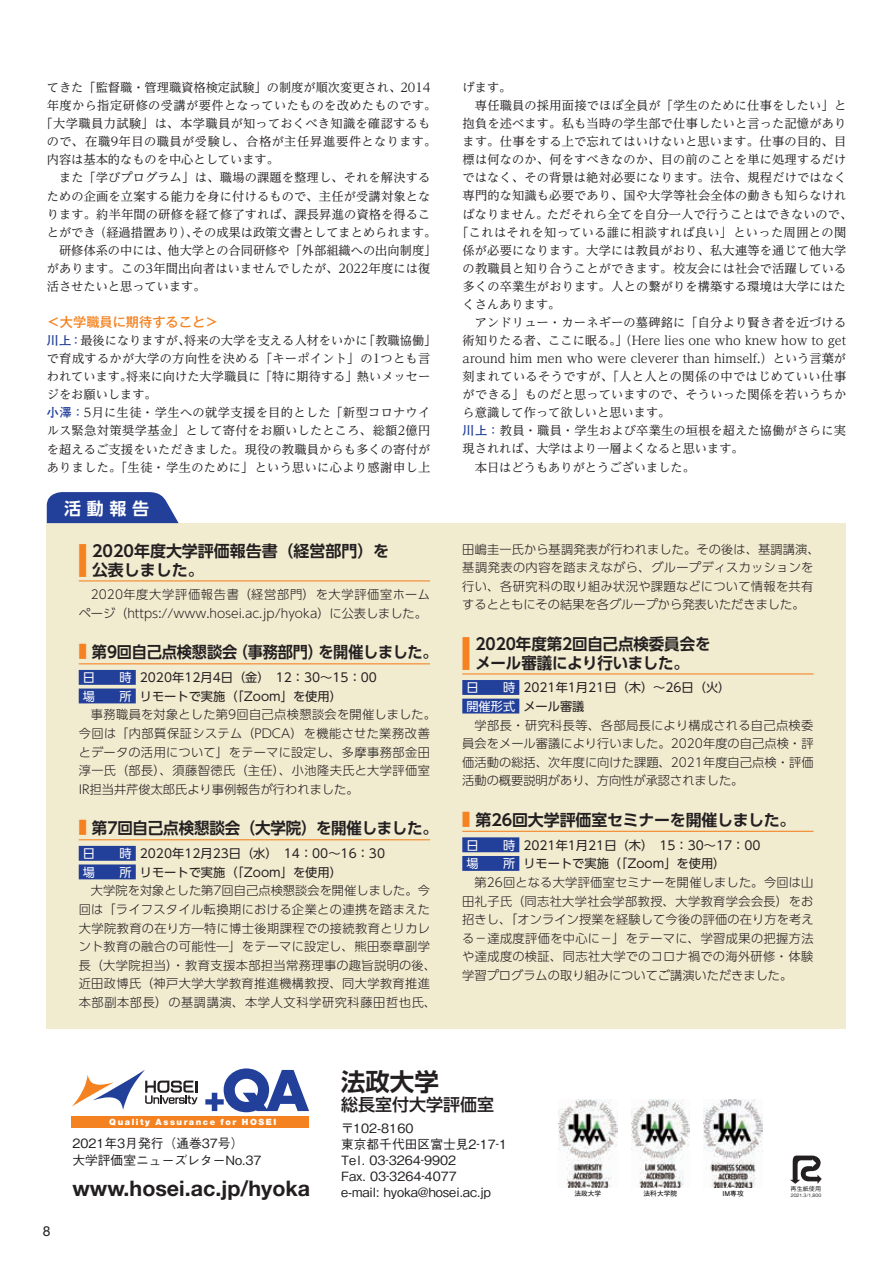
<style>
.page{position:relative;width:893px;height:1263px;background:#fff}
.page>*{position:absolute;margin:0;border:0;box-sizing:border-box;transform-origin:0 0}
.t1{font:700 38.1px "UD Shin Go Pr 6 De";color:#f58220;scale:.21 1}
.t2{font:700 24.45px "UD Shin Go Pr 6 De";color:#231f20}
.t3{font:700 21.45px "Helvetica Neue LT Std";color:#231f20}
.t4{font:500 16.95px "UD Shin Go Pr 6";color:#231f20}
.t5{font:700 16.95px "UD Shin Go Pr 6 De";color:#fff}
.t6{font:700 15.9px/18.6px "UD Shin Go Pr 6 De";letter-spacing:-.005em;color:#231f20}
.t7{font:700 15.9px "UD Shin Go Pr 6 De";letter-spacing:-.005em;color:#231f20;scale:.95 1}
.t8{font:13.8px "Helvetica Neue LT Std";color:#231f20}
.t9{font:500 13.2px "Gothic MB101 Pr 6";color:#f58220}
.t10{font:500 12.75px/15.9px "Gothic BBB Pr 6";color:#231f20}
.t11{font:12.15px/18px "UD Reimin Pr 6";letter-spacing:.01em;color:#231f20}
.t12{font:300 12.15px/18.6px "UD Shin Go Pr 6";letter-spacing:.02em;color:#231f20}
.t13{font:12.15px "UD Shin Go Pr 6";color:#231f20}
.t14{font:300 12.15px/18.6px "UD Shin Go Pr 6";color:#231f20}
.t15{font:12.15px "UD Reimin Pr 6";letter-spacing:.03em;color:#231f20}
.t16{font:300 12.15px "UD Shin Go Pr 6";letter-spacing:.05em;color:#231f20}
.t17{font:900 8.7px "Helvetica Neue LT Std";letter-spacing:.18em;color:#fff}
.t18{font:700 6.75px "Futo Go B101 Pr 6";color:#231f20}
.t19{font:500 6.15px "Gothic BBB Pr 5";color:#231f20}
.t20{font:500 4.65px "Gothic BBB Pr 6";letter-spacing:-.005em;color:#231f20}
.s1{font-family:"Futo Go B101 Pr 6";font-weight:700;color:#223f99}
.s2{font-size:17.55px;color:#f58220}
.s3{color:#fff}
</style>
<div class="page">
<svg style="left:790px;top:1155px;width:32px;height:29px"></svg>
<div style="left:72px;top:1116px;width:237px;height:11px;background:#f58220"></div>
<svg style="left:205px;top:1068px;width:104px;height:44px"></svg>
<svg style="left:72px;top:1070px;width:126px;height:39px"></svg>
<img style="left:704px;top:1100px;width:58px;height:87px">
<img style="left:631px;top:1100px;width:59px;height:87px">
<img style="left:559px;top:1100px;width:58px;height:87px">
<div style="left:47px;top:523px;width:799px;height:506px;background:#f1ebd0"></div>
<hr style="left:79px;top:580px;width:351px;height:1px;background:#f58220">
<hr style="left:79px;top:663px;width:351px;height:1px;background:#f58220">
<div style="left:79px;top:670px;width:57px;height:15px;background:#223f99"></div>
<div style="left:79px;top:688px;width:57px;height:15px;background:#223f99"></div>
<hr style="left:79px;top:839px;width:351px;height:1px;background:#f58220">
<div style="left:79px;top:846px;width:57px;height:15px;background:#223f99"></div>
<div style="left:79px;top:864px;width:57px;height:15px;background:#223f99"></div>
<hr style="left:462px;top:673px;width:351px;height:1px;background:#f58220">
<div style="left:462px;top:680px;width:57px;height:15px;background:#223f99"></div>
<div style="left:462px;top:699px;width:57px;height:14px;background:#223f99"></div>
<hr style="left:462px;top:831px;width:351px;height:1px;background:#f58220">
<div style="left:462px;top:837px;width:57px;height:15px;background:#223f99"></div>
<div style="left:462px;top:856px;width:57px;height:15px;background:#223f99"></div>
<svg style="left:47px;top:492px;width:132px;height:31px;background:#354fa1"></svg>
<p class="t11" style="left:47px;top:78px;width:385px">てきた「監督職・管理職資格検定試験」の制度が順次変更され、2014</p>
<p class="t11" style="left:47px;top:96px;width:391px">年度から指定研修の受講が要件となっていたものを改めたものです。</p>
<p class="t11" style="left:41px;top:114px;width:391px">「大学職員力試験」は、本学職員が知っておくべき知識を確認するも</p>
<p class="t15" style="left:47px;top:132px;width:391px">ので、在職9年目の職員が受験し、合格が主任昇進要件となります。</p>
<p class="t11" style="left:47px;top:150px;width:234px">内容は基本的なものを中心としています。</p>
<p class="t11" style="left:47px;top:168px;width:385px">　また「学びプログラム」は、職場の課題を整理し、それを解決する</p>
<p class="t11" style="left:47px;top:187px;width:385px">ための企画を立案する能力を身に付けるもので、主任が受講対象とな</p>
<p class="t11" style="left:47px;top:205px;width:385px">ります。約半年間の研修を経て修了すれば、課長昇進の資格を得るこ</p>
<p class="t11" style="left:47px;top:223px;width:391px">とができ（経過措置あり）、その成果は政策文書としてまとめられます。</p>
<p class="t11" style="left:47px;top:241px;width:391px">　研修体系の中には、他大学との合同研修や「外部組織への出向制度」</p>
<p class="t11" style="left:47px;top:259px;width:385px">があります。この3年間出向者はいませんでしたが、2022年度には復</p>
<p class="t11" style="left:47px;top:277px;width:160px">活させたいと思っています。</p>
<p class="t9" style="left:47px;top:311px;width:173px">＜大学職員に期待すること＞</p>
<p class="t11" style="left:47px;top:331px;width:391px"><span class="s1">川上：</span>最後になりますが、将来の大学を支える人材をいかに「教職協働」で育成するかが大学の方向性を決める「キーポイント」の1つとも言われています。将来に向けた大学職員に「特に期待する」熱いメッセージをお願いします。<br><span class="s1">小澤：</span>5月に生徒・学生への就学支援を目的とした「新型コロナウイルス緊急対策奨学基金」として寄付をお願いしたところ、総額2億円を超えるご支援をいただきました。現役の教職員からも多くの寄付がありました。「生徒・学生のために」という思いに心より感謝申し上</p>
<h3 class="t5" style="left:64px;top:495px;width:87px">活 動 報 告</h3>
<h1 class="t1" style="left:79px;top:529px;width:39px">■</h1>
<h3 class="t6" style="left:92px;top:541px;width:299px">2020年度大学評価報告書（経営部門）を公表しました。</h3>
<p class="t14" style="left:79px;top:585px;width:353px">　2020年度大学評価報告書（経営部門）を大学評価室ホームページ（https://www.hosei.ac.jp/hyoka）に公表しました。</p>
<h3 class="t7" style="left:79px;top:639px;width:379px"><span class="s2">■</span> 第9回自己点検懇談会（事務部門）を開催しました。</h3>
<p class="t13" style="left:83px;top:668px;width:296px"><span class="s3">日　　時</span> 2020年12月4日（金）　12：30～15：00</p>
<p class="t13" style="left:83px;top:686px;width:261px"><span class="s3">場　　所</span> リモートで実施（「Zoom」を使用）</p>
<p class="t12" style="left:79px;top:705px;width:359px">　事務職員を対象とした第9回自己点検懇談会を開催しました。</p>
<p class="t12" style="left:79px;top:724px;width:353px">今回は「内部質保証システム（PDCA）を機能させた業務改善</p>
<p class="t12" style="left:79px;top:742px;width:353px">とデータの活用について」をテーマに設定し、多摩事務部金田</p>
<p class="t12" style="left:79px;top:761px;width:353px">淳一氏（部長）、須藤智徳氏（主任）、小池隆夫氏と大学評価室</p>
<p class="t14" style="left:79px;top:779px;width:281px">IR担当井芹俊太郎氏より事例報告が行われました。</p>
<h3 class="t6" style="left:79px;top:818px;width:361px"><span class="s2">■</span> 第7回自己点検懇談会（大学院）を開催しました。</h3>
<p class="t13" style="left:83px;top:844px;width:304px"><span class="s3">日　　時</span> 2020年12月23日（水）　14：00～16：30</p>
<p class="t13" style="left:83px;top:862px;width:261px"><span class="s3">場　　所</span> リモートで実施（「Zoom」を使用）</p>
<p class="t14" style="left:79px;top:881px;width:353px">　大学院を対象とした第7回自己点検懇談会を開催しました。今</p>
<p class="t12" style="left:79px;top:900px;width:353px">回は「ライフスタイル転換期における企業との連携を踏まえた</p>
<p class="t12" style="left:79px;top:918px;width:353px">大学院教育の在り方―特に博士後期課程での接続教育とリカレ</p>
<p class="t12" style="left:79px;top:937px;width:353px">ント教育の融合の可能性―」をテーマに設定し、熊田泰章副学</p>
<p class="t12" style="left:79px;top:955px;width:359px">長（大学院担当）・教育支援本部担当常務理事の趣旨説明の後、</p>
<p class="t12" style="left:79px;top:974px;width:353px">近田政博氏（神戸大学大学教育推進機構教授、同大学教育推進</p>
<p class="t16" style="left:79px;top:993px;width:359px">本部副本部長）の基調講演、本学人文科学研究科藤田哲也氏、</p>
<p class="t11" style="left:463px;top:78px;width:50px">げます。</p>
<p class="t11" style="left:463px;top:96px;width:385px">　専任職員の採用面接でほぼ全員が「学生のために仕事をしたい」と</p>
<p class="t11" style="left:463px;top:114px;width:385px">抱負を述べます。私も当時の学生部で仕事したいと言った記憶があり</p>
<p class="t11" style="left:463px;top:132px;width:385px">ます。仕事をする上で忘れてはいけないと思います。仕事の目的、目</p>
<p class="t11" style="left:463px;top:150px;width:385px">標は何なのか、何をすべきなのか、目の前のことを単に処理するだけ</p>
<p class="t11" style="left:463px;top:168px;width:385px">ではなく、その背景は絶対必要になります。法令、規程だけではなく</p>
<p class="t11" style="left:463px;top:187px;width:385px">専門的な知識も必要であり、国や大学等社会全体の動きも知らなけれ</p>
<p class="t11" style="left:463px;top:205px;width:391px">ばなりません。ただそれら全てを自分一人で行うことはできないので、</p>
<p class="t11" style="left:456px;top:223px;width:391px">「これはそれを知っている誰に相談すれば良い」といった周囲との関</p>
<p class="t11" style="left:463px;top:241px;width:385px">係が必要になります。大学には教員がおり、私大連等を通じて他大学</p>
<p class="t11" style="left:463px;top:259px;width:385px">の教職員と知り合うことができます。校友会には社会で活躍している</p>
<p class="t11" style="left:463px;top:277px;width:385px">多くの卒業生がおります。人との繋がりを構築する環境は大学にはた</p>
<p class="t11" style="left:463px;top:295px;width:99px">くさんあります。</p>
<p class="t11" style="left:463px;top:313px;width:385px">　アンドリュー・カーネギーの墓碑銘に「自分より賢き者を近づける</p>
<p class="t11" style="left:463px;top:331px;width:385px">術知りたる者、ここに眠る。」（Here lies one who knew how to get</p>
<p class="t11" style="left:463px;top:349px;width:385px">around him men who were cleverer than himself.）という言葉が</p>
<p class="t15" style="left:463px;top:367px;width:385px">刻まれているそうですが、「人と人との関係の中ではじめていい仕事</p>
<p class="t11" style="left:463px;top:385px;width:385px">ができる」ものだと思っていますので、そういった関係を若いうちか</p>
<p class="t11" style="left:463px;top:403px;width:209px">ら意識して作って欲しいと思います。</p>
<p class="t11" style="left:463px;top:421px;width:385px"><span class="s1">川上：</span>教員・職員・学生および卒業生の垣根を超えた協働がさらに実</p>
<p class="t11" style="left:463px;top:439px;width:283px">現されれば、大学はより一層よくなると思います。</p>
<p class="t11" style="left:463px;top:458px;width:234px">　本日はどうもありがとうございました。</p>
<p class="t12" style="left:462px;top:539px;width:359px">田嶋圭一氏から基調発表が行われました。その後は、基調講演、基調発表の内容を踏まえながら、グループディスカッションを行い、各研究科の取り組み状況や課題などについて情報を共有するとともにその結果を各グループから発表いただきました。</p>
<h1 class="t1" style="left:462px;top:622px;width:39px">■</h1>
<h3 class="t6" style="left:475px;top:634px;width:237px">2020年度第2回自己点検委員会をメール審議により行いました。</h3>
<p class="t13" style="left:466px;top:678px;width:266px"><span class="s3">日　　時</span> 2021年1月21日（木）〜26日（火）</p>
<p class="t13" style="left:466px;top:696px;width:120px"><span class="s3">開催形式</span> メール審議</p>
<p class="t12" style="left:462px;top:715px;width:353px">　学部長・研究科長等、各部局長により構成される自己点検委</p>
<p class="t12" style="left:462px;top:734px;width:353px">員会をメール審議により行いました。2020年度の自己点検・評</p>
<p class="t12" style="left:462px;top:752px;width:353px">価活動の総括、次年度に向けた課題、2021年度自己点検・評価</p>
<p class="t14" style="left:462px;top:771px;width:283px">活動の概要説明があり、方向性が承認されました。</p>
<h3 class="t6" style="left:462px;top:810px;width:335px"><span class="s2">■</span> 第26回大学評価室セミナーを開催しました。</h3>
<p class="t13" style="left:466px;top:835px;width:296px"><span class="s3">日　　時</span> 2021年1月21日（木）　15：30～17：00</p>
<p class="t13" style="left:466px;top:854px;width:261px"><span class="s3">場　　所</span> リモートで実施（「Zoom」を使用）</p>
<p class="t12" style="left:462px;top:872px;width:353px">　第26回となる大学評価室セミナーを開催しました。今回は山</p>
<p class="t12" style="left:462px;top:891px;width:353px">田礼子氏（同志社大学社会学部教授、大学教育学会会長）をお</p>
<p class="t12" style="left:462px;top:910px;width:353px">招きし、「オンライン授業を経験して今後の評価の在り方を考え</p>
<p class="t12" style="left:462px;top:928px;width:353px">る－達成度評価を中心に－」をテーマに、学習成果の把握方法</p>
<p class="t12" style="left:462px;top:947px;width:353px">や達成度の検証、同志社大学でのコロナ禍での海外研修・体験</p>
<p class="t14" style="left:462px;top:965px;width:332px">学習プログラムの取り組みについてご講演いただきました。</p>
<p class="t8" style="left:43px;top:1223px;width:9px">8</p>
<h2 class="t2" style="left:341px;top:1062px;width:99px">法政大学</h2>
<h3 class="t4" style="left:341px;top:1091px;width:155px">総長室付大学評価室</h3>
<p class="t10" style="left:341px;top:1119px;width:168px">〒102-8160<br>東京都千代田区富士見2-17-1<br>Tel. 03-3264-9902　<br>Fax. 03-3264-4077　</p>
<p class="t17" style="left:109px;top:1116px;width:169px">Quality Assurance for HOSEI</p>
<p class="t10" style="left:72px;top:1134px;width:191px;line-height:17px">2021年3月発行（通巻37号）<br>大学評価室ニューズレターNo.37</p>
<h3 class="t3" style="left:72px;top:1174px;width:239px">www.hosei.ac.jp/hyoka</h3>
<p class="t10" style="left:341px;top:1183px;width:151px">e-mail: hyoka@hosei.ac.jp</p>
<p class="t18" style="left:574px;top:1188px;width:28px">法政大学</p>
<p class="t18" style="left:644px;top:1188px;width:35px">法科大学院</p>
<p class="t18" style="left:722px;top:1188px;width:23px">IM専攻</p>
<p class="t20" style="left:791px;top:1192px;width:32px">2021.3/1,800</p>
<p class="t19" style="left:791px;top:1184px;width:32px">再生紙使用</p>
</div>
